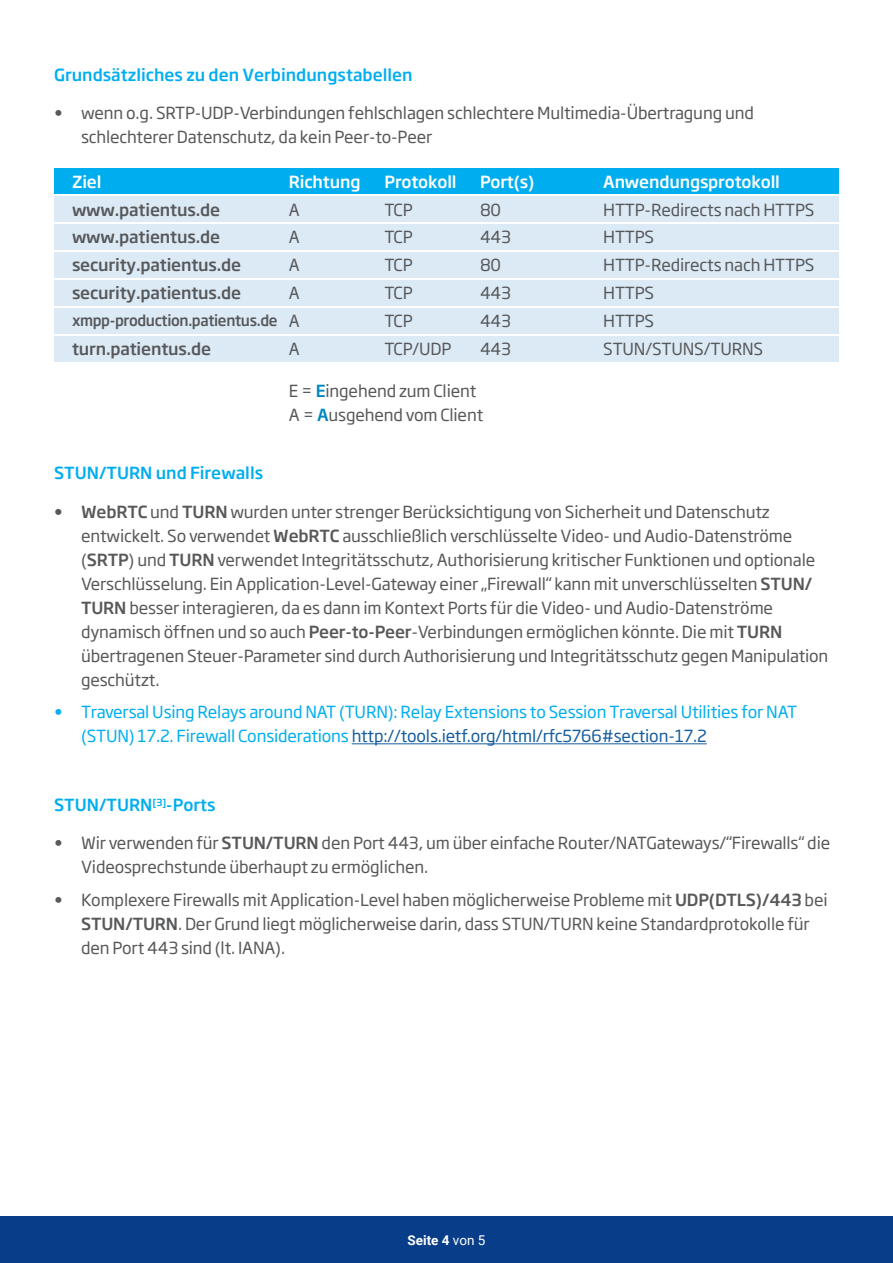
<style>
.page{position:relative;width:893px;height:1263px;background:#fff}
.page>*{position:absolute;margin:0;border:0;box-sizing:border-box;transform-origin:0 0}
.t1{font:16.5px/24px "jameda";letter-spacing:-.01em;color:#57585a}
.t2{font:16.5px/24px "jameda";letter-spacing:-.01em;color:#00aeef}
.t3{font:500 16.5px "jameda";letter-spacing:-.01em;color:#57585a}
.t4{font:500 16.5px "jameda";color:#00aeef}
.t5{font:500 16.5px "jameda";letter-spacing:-.01em;color:#fff}
.t6{font:500 15px "jameda";letter-spacing:-.025em;color:#57585a;scale:.96 1}
.t7{font:700 13.5px "Roboto";color:#fff}
.s1{font-weight:500;color:#0088bf}
.s2{font-weight:500}
.s3{color:#175d9e}
.s4{font-weight:400}
</style>
<div class="page">
<div style="left:0;top:1216px;width:893px;height:47px;background:#083e89"></div>
<div style="left:54px;top:196px;width:785px;height:26px;background:#dceaf5"></div>
<div style="left:54px;top:168px;width:785px;height:26px;background:#00aeef"></div>
<div style="left:54px;top:252px;width:785px;height:26px;background:#dceaf5"></div>
<div style="left:54px;top:308px;width:785px;height:26px;background:#dceaf5"></div>
<div style="left:54px;top:224px;width:785px;height:26px;background:#dceaf5"></div>
<div style="left:54px;top:280px;width:785px;height:26px;background:#dceaf5"></div>
<hr style="left:352px;top:743px;width:355px;height:1px;background:#175d9e">
<div style="left:54px;top:336px;width:785px;height:26px;background:#dceaf5"></div>
<p class="t4" style="left:54px;top:62px;width:360px">Grundsätzliches zu den Verbindungstabellen</p>
<p class="t1" style="left:81px;top:100px;width:674px;text-indent:-27px">• wenn o.g. SRTP-UDP-Verbindungen fehlschlagen schlechtere Multimedia-Übertragung und schlechterer Datenschutz, da kein Peer-to-Peer</p>
<p class="t5" style="left:72px;top:168px;width:31px">Ziel</p>
<p class="t3" style="left:72px;top:196px;width:150px">www.patientus.de</p>
<p class="t3" style="left:72px;top:224px;width:150px">www.patientus.de</p>
<p class="t3" style="left:72px;top:280px;width:171px">security.patientus.de</p>
<p class="t3" style="left:72px;top:252px;width:171px">security.patientus.de</p>
<p class="t6" style="left:72px;top:309px;width:216px">xmpp-production.patientus.de</p>
<p class="t5" style="left:289px;top:168px;width:73px">Richtung</p>
<p class="t1" style="left:289px;top:196px;width:12px">A</p>
<p class="t1" style="left:289px;top:224px;width:12px">A</p>
<p class="t1" style="left:289px;top:252px;width:12px">A</p>
<p class="t1" style="left:289px;top:280px;width:12px">A</p>
<p class="t1" style="left:289px;top:308px;width:12px">A</p>
<p class="t5" style="left:384px;top:168px;width:74px">Protokoll</p>
<p class="t5" style="left:480px;top:168px;width:56px">Port(s)</p>
<p class="t1" style="left:384px;top:196px;width:30px">TCP</p>
<p class="t1" style="left:480px;top:196px;width:23px">80</p>
<p class="t1" style="left:384px;top:224px;width:30px">TCP</p>
<p class="t1" style="left:480px;top:224px;width:33px">443</p>
<p class="t1" style="left:384px;top:252px;width:30px">TCP</p>
<p class="t1" style="left:480px;top:252px;width:23px">80</p>
<p class="t1" style="left:384px;top:280px;width:30px">TCP</p>
<p class="t1" style="left:480px;top:280px;width:33px">443</p>
<p class="t1" style="left:384px;top:308px;width:30px">TCP</p>
<p class="t1" style="left:480px;top:308px;width:33px">443</p>
<p class="t5" style="left:603px;top:168px;width:178px">Anwendungsprotokoll</p>
<p class="t1" style="left:603px;top:196px;width:213px">HTTP-Redirects nach HTTPS</p>
<p class="t1" style="left:603px;top:224px;width:53px">HTTPS</p>
<p class="t1" style="left:603px;top:252px;width:213px">HTTP-Redirects nach HTTPS</p>
<p class="t1" style="left:603px;top:280px;width:53px">HTTPS</p>
<p class="t1" style="left:603px;top:308px;width:53px">HTTPS</p>
<p class="t3" style="left:72px;top:336px;width:141px">turn.patientus.de</p>
<p class="t1" style="left:289px;top:336px;width:12px">A</p>
<p class="t1" style="left:384px;top:336px;width:68px">TCP/UDP</p>
<p class="t1" style="left:480px;top:336px;width:33px">443</p>
<p class="t1" style="left:603px;top:336px;width:161px">STUN/STUNS/TURNS</p>
<p class="t4" style="left:54px;top:460px;width:211px">STUN/TURN und Firewalls</p>
<p class="t1" style="left:289px;top:377px;width:196px">E = <span class="s1">E</span>ingehend zum Client<br>A = <span class="s1">A</span>usgehend vom Client</p>
<p class="t1" style="left:81px;top:498px;width:749px;text-indent:-27px"><span class="s2">• WebRTC</span> und <span class="s2">TURN</span> wurden unter strenger Berücksichtigung von Sicherheit und Datenschutz entwickelt. So verwendet <span class="s2">WebRTC</span> ausschließlich verschlüsselte Video- und Audio-Datenströme (<span class="s2">SRTP</span>) und <span class="s2">TURN</span> verwendet Integritätsschutz, Authorisierung kritischer Funktionen und optionale Verschlüsselung. Ein Application-Level-Gateway einer „Firewall“ kann mit unverschlüsselten <span class="s2">STUN/ TURN</span> besser interagieren, da es dann im Kontext Ports für die Video- und Audio-Datenströme dynamisch öffnen und so auch <span class="s2">Peer-to-Peer</span>-Verbindungen ermöglichen könnte. Die mit <span class="s2">TURN </span>übertragenen Steuer-Parameter sind durch Authorisierung und Integritätsschutz gegen Manipulation geschützt.</p>
<p class="t2" style="left:81px;top:699px;width:718px;text-indent:-27px">• Traversal Using Relays around NAT (TURN): Relay Extensions to Session Traversal Utilities for NAT (STUN) 17.2. Firewall Considerations <span class="s3">http://tools.ietf.org/html/rfc5766#section-17.2</span></p>
<p class="t4" style="left:54px;top:792px;width:163px">STUN/TURN<sup>[3]</sup>-Ports</p>
<p class="t1" style="left:81px;top:830px;width:751px;text-indent:-27px">• Wir verwenden für <span class="s2">STUN/TURN</span> den Port 443, um über einfache Router/NATGateways/“Firewalls“ die<br>Videosprechstunde überhaupt zu ermöglichen.</p>
<p class="t1" style="left:81px;top:886px;width:748px;text-indent:-27px">• Komplexere Firewalls mit Application-Level haben möglicherweise Probleme mit <span class="s2">UDP(DTLS)/443</span> bei<br><span class="s2">STUN/TURN</span>. Der Grund liegt möglicherweise darin, dass STUN/TURN keine Standardprotokolle für den Port 443 sind (lt. IANA).</p>
<p class="t7" style="left:407px;top:1230px;width:80px">Seite 4 <span class="s4">von 5</span></p>
</div>
